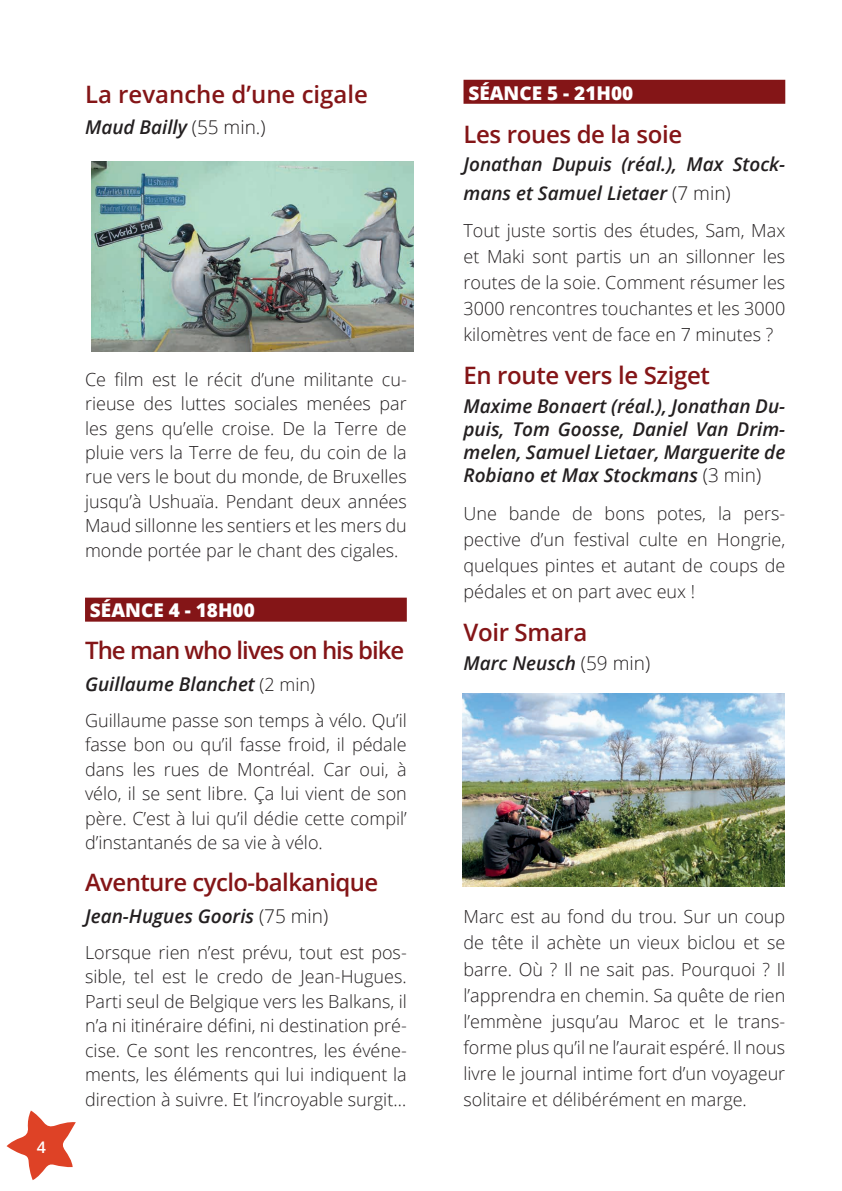
<style>
.page{position:relative;width:842px;height:1191px;background:#fff}
.page>*{position:absolute;margin:0;border:0;box-sizing:border-box;transform-origin:0 0}
.titre_film_rouge_fon{font:600 24px "Open Sans";letter-spacing:-.015em;color:#841517}
.titre_film_rouge_fon-2{font:600 24px "Open Sans";letter-spacing:-.04em;color:#841517}
.t1{font:italic 600 19px/23px "Open Sans";color:#231f20}
.seance_rouge_fonce{font:800 19px "Open Sans";color:#fff}
.paragraphe_texte_bas{font:300 18px/24.4px "Open Sans";color:#231f20;text-align:justify}
.t2{font:600 16px "Open Sans";color:#fff}
.s1{font-weight:300;font-style:normal}
.s2{font-weight:300;font-style:normal;font-size:18px}
</style>
<div class="page">
<svg style="left:7px;top:1110px;width:69px;height:70px"></svg>
<div style="left:85px;top:597px;width:322px;height:24px;background:#841517"></div>
<div style="left:463px;top:80px;width:322px;height:24px;background:#841517"></div>
<img style="left:91px;top:162px;width:322px;height:189px">
<img style="left:463px;top:694px;width:321px;height:192px">
<p class="titre_film_rouge_fon" style="left:85px;top:78px;width:285px">La revanche d’une cigale</p>
<p class="t1" style="left:85px;top:115px;width:182px">Maud Bailly <span class="s1">(55 min.)</span></p>
<p class="t2" style="left:37px;top:1136px;width:11px">4</p>
<p class="paragraphe_texte_bas" style="left:85px;top:366px;width:323px">Ce film est le récit d’une militante cu&shy;rieuse des luttes sociales menées par les gens qu’elle croise. De la Terre de pluie vers la Terre de feu, du coin de la rue vers le bout du monde, de Bruxelles jusqu’à Ushuaïa. Pendant deux années Maud sillonne les sentiers et les mers du monde portée par le chant des cigales.</p>
<p class="seance_rouge_fonce" style="left:90px;top:596px;width:166px">SÉANCE 4 - 18H00</p>
<p class="titre_film_rouge_fon-2" style="left:85px;top:634px;width:321px">The man who lives on his bike</p>
<p class="t1" style="left:85px;top:672px;width:231px">Guillaume Blanchet <span class="s2">(2 min)</span></p>
<p class="paragraphe_texte_bas" style="left:85px;top:708px;width:323px">Guillaume passe son temps à vélo. Qu’il fasse bon ou qu’il fasse froid, il pédale dans les rues de Montréal. Car oui, à vélo, il se sent libre. Ça lui vient de son père. C’est à lui qu’il dédie cette compil’ d’instantanés de sa vie à vélo.</p>
<p class="titre_film_rouge_fon" style="left:85px;top:865px;width:295px">Aventure cyclo-balkanique</p>
<p class="t1" style="left:85px;top:904px;width:245px">Jean-Hugues Gooris <span class="s1">(75 min)</span></p>
<p class="paragraphe_texte_bas" style="left:85px;top:939px;width:323px">Lorsque rien n’est prévu, tout est pos&shy;sible, tel est le credo de Jean-Hugues.<br>Parti seul de Belgique vers les Balkans, il n’a ni itinéraire défini, ni destination pré&shy;cise. Ce sont les rencontres, les événe&shy;ments, les éléments qui lui indiquent la direction à suivre. Et l’incroyable surgit…</p>
<p class="seance_rouge_fonce" style="left:468px;top:78px;width:166px">SÉANCE 5 - 21H00</p>
<p class="titre_film_rouge_fon" style="left:463px;top:117px;width:220px">Les roues de la soie</p>
<p class="t1" style="left:463px;top:150px;width:323px;line-height:28px">Jonathan Dupuis (réal.), Max Stock&shy;mans et Samuel Lietaer <span class="s1">(7 min)</span></p>
<p class="paragraphe_texte_bas" style="left:463px;top:217px;width:323px;line-height:26px">Tout juste sortis des études, Sam, Max et Maki sont partis un an sillonner les routes de la soie. Comment résumer les 3000 rencontres touchantes et les 3000 kilomètres vent de face en 7 minutes ?</p>
<p class="titre_film_rouge_fon" style="left:463px;top:359px;width:248px">En route vers le Sziget</p>
<p class="t1" style="left:463px;top:394px;width:323px;text-align:justify">Maxime Bonaert (réal.), Jonathan Du&shy;puis, Tom Goosse, Daniel Van Drim&shy;melen, Samuel Lietaer, Marguerite de Robiano et Max Stockmans <span class="s1">(3 min)</span></p>
<p class="paragraphe_texte_bas" style="left:463px;top:500px;width:323px;line-height:26px">Une bande de bons potes, la pers&shy;pective d’un festival culte en Hongrie, quelques pintes et autant de coups de pédales et on part avec eux !</p>
<p class="titre_film_rouge_fon" style="left:463px;top:616px;width:125px">Voir Smara</p>
<p class="t1" style="left:463px;top:651px;width:188px">Marc Neusch <span class="s1">(59 min)</span></p>
<p class="paragraphe_texte_bas" style="left:463px;top:903px;width:323px;line-height:26px">Marc est au fond du trou. Sur un coup de tête il achète un vieux biclou et se barre. Où ? Il ne sait pas. Pourquoi ? Il l’apprendra en chemin. Sa quête de rien l’emmène jusqu’au Maroc et le trans&shy;forme plus qu’il ne l’aurait espéré. Il nous livre le journal intime fort d’un voyageur solitaire et délibérément en marge.</p>
</div>
